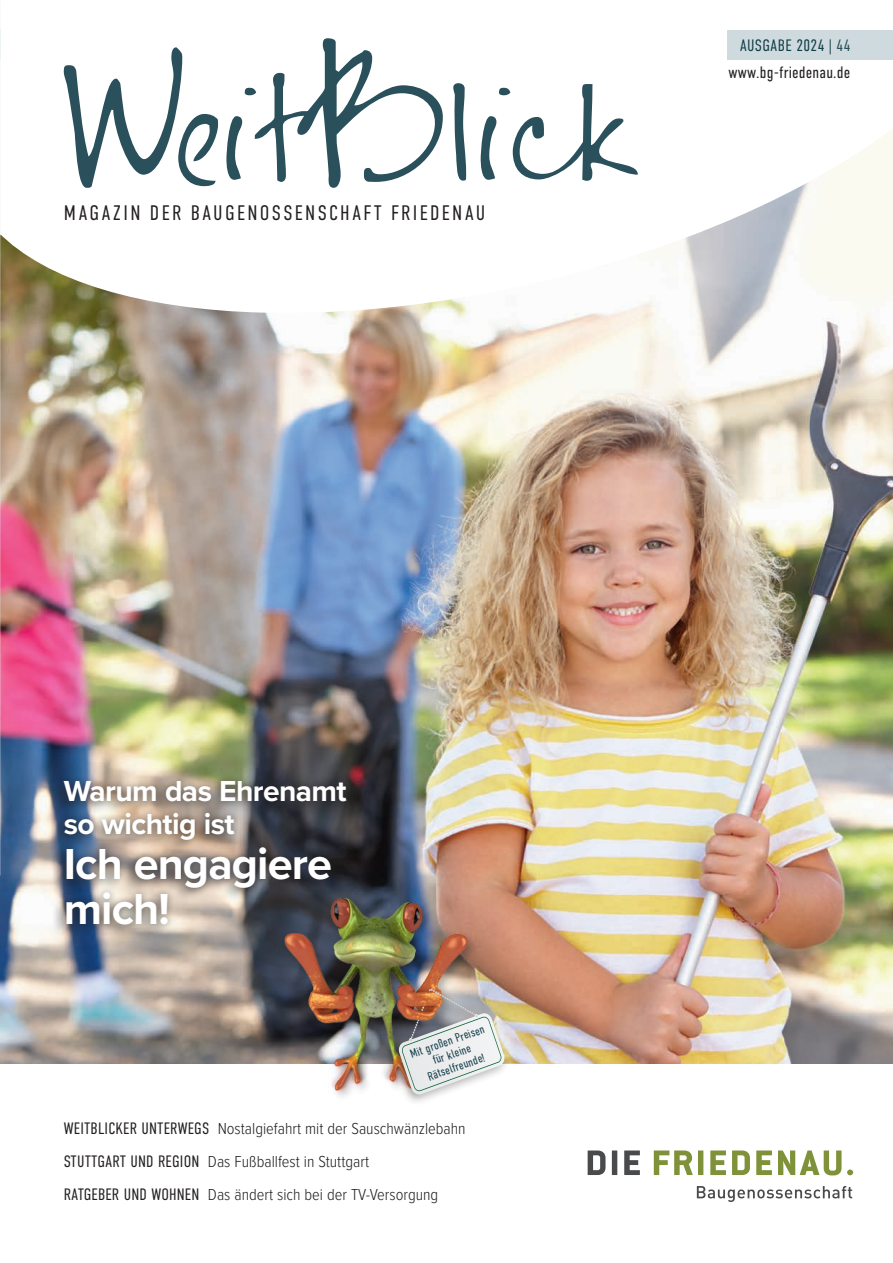
<style>
.page{position:relative;width:893px;height:1263px;background:#fff}
.page>*{position:absolute;margin:0;border:0;box-sizing:border-box;transform-origin:0 0}
.t1{font:700 45px/45px "Proxima Nova";letter-spacing:-.02em;color:#fff}
.t2{font:700 30px/33px "Proxima Nova";letter-spacing:-.02em;color:#fff}
.t3{font:300 21px "DIN Condensed";letter-spacing:.11em;color:#231f20}
.t4{font:300 16.5px/33px "Proxima Nova Cond";color:#231f20}
.t5{font:300 16.5px/27.5px "DIN Condensed";letter-spacing:.01em;color:#231f20;text-align:right}
.t6{font:300 12px/13.5px "DIN Condensed";color:#123e48;text-align:center}
.s1{font-family:"DIN Condensed"}
.s2{color:#123e48}
.s3{color:#2a505c}
</style>
<div class="page">
<img style="left:0;top:349px;width:893px;height:714px">
<svg style="left:0;top:29px;width:893px;height:320px"></svg>
<svg style="left:178px;top:38px;width:460px;height:150px"></svg>
<svg style="left:63px;top:47px;width:119px;height:141px"></svg>
<div style="left:727px;top:30px;width:166px;height:30px;background:#cfdadf"></div>
<div style="left:49px;top:777px;width:299px;height:161px;background:#231f20;opacity:.5"></div>
<div style="left:57px;top:773px;width:296px;height:159px;background:#231f20;opacity:.5"></div>
<img style="left:282px;top:887px;width:187px;height:8px">
<div style="left:281px;top:895px;width:198px;height:207px;background:#231f20;opacity:.3"></div>
<div style="left:389px;top:985px;width:121px;height:121px;background:#231f20;opacity:.3"></div>
<img style="left:398px;top:989px;width:107px;height:106px">
<svg style="left:654px;top:1150px;width:199px;height:25px"></svg>
<svg style="left:588px;top:1150px;width:52px;height:25px"></svg>
<svg style="left:697px;top:1186px;width:155px;height:16px"></svg>
<p class="t3" style="left:64px;top:201px;width:423px">MAGAZIN DER BAUGENOSSENSCHAFT FRIEDENAU</p>
<h2 class="t2" style="left:64px;top:774px;width:284px">Warum das Ehrenamt so wichtig ist</h2>
<h1 class="t1" style="left:64px;top:840px;width:270px">Ich engagiere mich!</h1>
<p class="t6" style="left:408px;top:1047px;width:80px;rotate:-19deg">Mit großen Preisen für kleine<br>Rätselfreunde!</p>
<p class="t4" style="left:64px;top:1111px;width:403px"><span class="s1">WEITBLICKER UNTERWEGS</span> Nostalgiefahrt mit der Sauschwänzlebahn<br><span class="s1">STUTTGART UND REGION</span> Das Fußballfest in Stuttgart<br><span class="s1">RATGEBER UND WOHNEN</span> Das ändert sich bei der TV-Versorgung</p>
<p class="t5" style="left:729px;top:32px;width:123px"><span class="s2">AUSGABE 2024 |</span> <span class="s3">44 </span>www.bg-friedenau.de</p>
</div>
